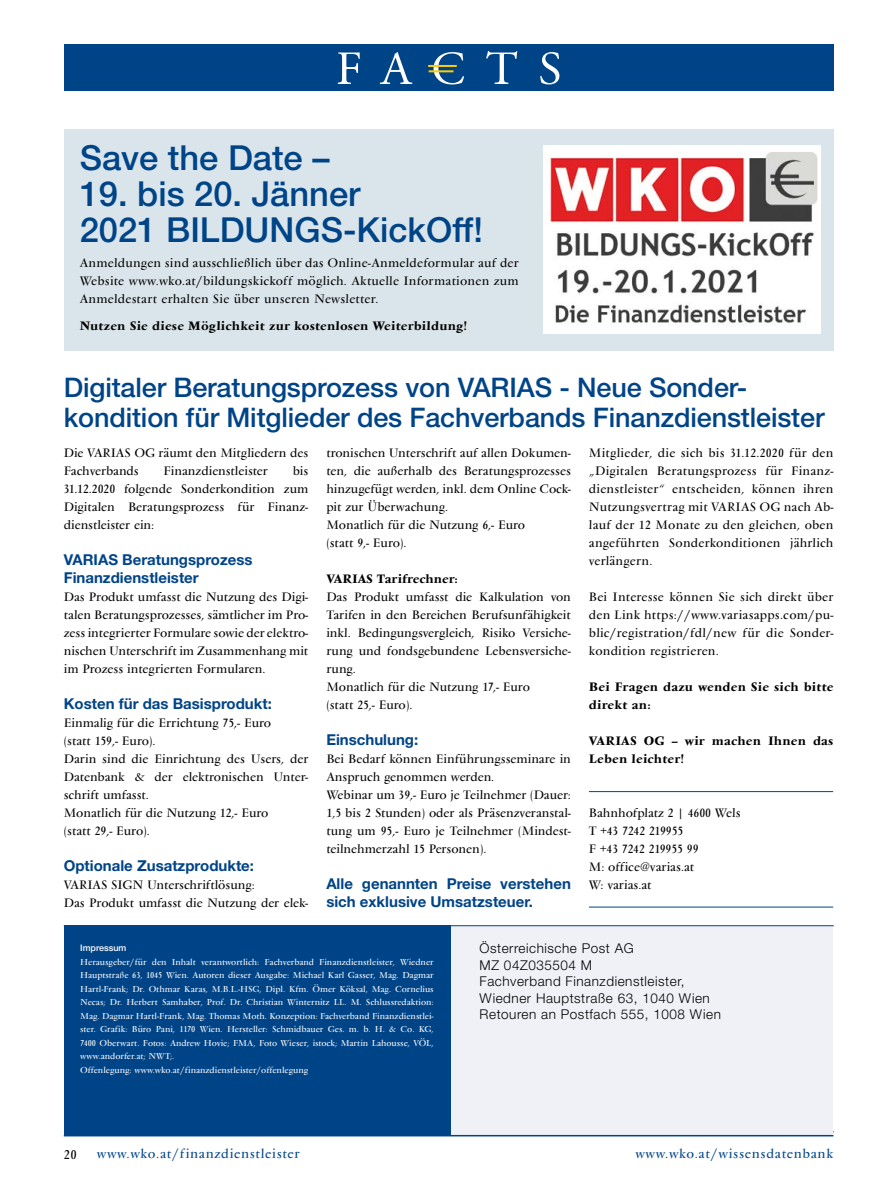
<style>
.page{position:relative;width:893px;height:1191px;background:#fff}
.page>*{position:absolute;margin:0;border:0;box-sizing:border-box;transform-origin:0 0}
.t1{font:500 34.5px/36px "Helvetica Neue LT Std";color:#048}
.t2{font:500 27px/30px "Helvetica Neue LT Std";letter-spacing:-.005em;color:#048}
.t3{font:700 15px/18px "Helvetica Neue LT Std";color:#048}
.t4{font:300 13.5px/16.5px "Helvetica Neue LT Std";letter-spacing:.04em;color:#000}
.t5{font:13.5px "Vendome";letter-spacing:.05em;color:#048}
.t6{font:13.5px "Vendome";color:#000}
.t7{font:12.75px/18px "Vendome";color:#000}
.t8{font:700 12.75px/18px "Vendome";letter-spacing:.02em;color:#000}
.t9{font:700 12.75px "Vendome";color:#000}
.t10{font:9px/13.5px "Vendome";color:#fff}
.t11{font:500 9px "Helvetica Neue LT Std";color:#fff}
</style>
<div class="page">
<div style="left:64px;top:130px;width:769px;height:221px;background:#dae5eb"></div>
<hr style="left:64px;top:1131px;width:770px;height:1px;background:#048">
<div style="left:451px;top:925px;width:382px;height:211px;background:#f0f1f7"></div>
<div style="left:64px;top:925px;width:387px;height:211px;background:#048"></div>
<hr style="left:64px;top:925px;width:770px;height:1px;background:#048">
<hr style="left:64px;top:1135px;width:769px;height:1px;background:#048">
<div style="left:64px;top:44px;width:769px;height:47px;background:#048"></div>
<svg style="left:338px;top:52px;width:22px;height:32px"></svg>
<svg style="left:380px;top:52px;width:32px;height:32px"></svg>
<svg style="left:434px;top:52px;width:30px;height:32px"></svg>
<svg style="left:486px;top:51px;width:31px;height:33px"></svg>
<svg style="left:540px;top:52px;width:19px;height:32px"></svg>
<hr style="left:428px;top:65px;width:29px;height:2px;background:#fecc00">
<hr style="left:429px;top:70px;width:24px;height:2px;background:#fecc00">
<div style="left:543px;top:146px;width:278px;height:188px;background:#fff"></div>
<img style="left:549px;top:152px;width:269px;height:173px">
<hr style="left:589px;top:906px;width:244px;height:1px;background:#048">
<hr style="left:589px;top:791px;width:244px;height:1px;background:#048">
<h1 class="t1" style="left:80px;top:140px;width:251px">Save the Date –</h1>
<h1 class="t1" style="left:80px;top:176px;width:405px">19. bis 20. Jänner<br>2021 BILDUNGS-KickOff!</h1>
<p class="t7" style="left:80px;top:254px;width:441px;text-align:justify">Anmeldungen sind ausschließlich über das Online-Anmeldeformular auf der Website www.wko.at/bildungskickoff möglich. Aktuelle Informationen zum Anmeldestart erhalten Sie über unseren Newsletter.</p>
<p class="t8" style="left:80px;top:317px;width:389px">Nutzen Sie diese Möglichkeit zur kostenlosen Weiterbildung!</p>
<h2 class="t2" style="left:64px;top:372px;width:762px">Digitaler Beratungsprozess von VARIAS - Neue Sonder&shy;kondition für Mitglieder des Fachverbands Finanzdienstleister</h2>
<p class="t7" style="left:64px;top:443px;width:246px">Die VARIAS OG räumt den Mitgliedern des<br>Fachverbands</p>
<p class="t7" style="left:64px;top:461px;width:246px;text-align:justify;text-indent:229px">bis 31.12.2020 folgende Sonderkondition zum Digitalen Beratungsprozess für Finanz&shy;dienstleister ein:</p>
<p class="t3" style="left:64px;top:550px;width:190px">VARIAS Beratungsprozess<br>Finanzdienstleister</p>
<p class="t7" style="left:64px;top:587px;width:246px;text-align:justify">Das Produkt umfasst die Nutzung des Digi&shy;talen Beratungsprozesses, sämtlicher im Pro&shy;zess integrierter Formulare sowie der elektro&shy;nischen Unterschrift im Zusammenhang mit im Prozess integrierten Formularen.</p>
<p class="t3" style="left:64px;top:694px;width:210px">Kosten für das Basisprodukt:</p>
<p class="t7" style="left:64px;top:713px;width:246px">Einmalig für die Errichtung 75,- Euro<br>(statt 159,- Euro).<br>Darin sind die Einrichtung des Users, der<br>Datenbank &amp; der elektronischen Unter&shy;schrift umfasst.<br>Monatlich für die Nutzung 12,- Euro<br>(statt 29,- Euro).</p>
<p class="t3" style="left:64px;top:856px;width:192px">Optionale Zusatzprodukte:</p>
<p class="t7" style="left:64px;top:875px;width:246px">VARIAS SIGN Unterschriftlösung:<br>Das Produkt umfasst die Nutzung der elek-</p>
<p class="t7" style="left:164px;top:461px;width:106px">Finanzdienstleister</p>
<p class="t7" style="left:326px;top:443px;width:246px">tronischen Unterschrift auf allen Dokumen&shy;ten, die außerhalb des Beratungsprozesses hinzugefügt werden, inkl. dem Online Cock&shy;pit zur Überwachung.<br>Monatlich für die Nutzung 6,- Euro<br>(statt 9,- Euro).</p>
<p class="t9" style="left:326px;top:571px;width:133px">VARIAS Tarifrechner:</p>
<p class="t7" style="left:326px;top:588px;width:246px">Das Produkt umfasst die Kalkulation von Tarifen in den Bereichen Berufsunfähigkeit inkl. Bedingungsvergleich, Risiko Versiche&shy;rung und fondsgebundene Lebensversiche&shy;rung.<br>Monatlich für die Nutzung 17,- Euro<br>(statt 25,- Euro).</p>
<p class="t3" style="left:326px;top:730px;width:93px">Einschulung:</p>
<p class="t7" style="left:326px;top:749px;width:246px">Bei Bedarf können Einführungsseminare in Anspruch genommen werden.<br>Webinar um 39,- Euro je Teilnehmer (Dauer:<br>1,5 bis 2 Stunden) oder als Präsenzveranstal&shy;tung um 95,- Euro je Teilnehmer (Mindest&shy;teilnehmerzahl 15 Personen).</p>
<p class="t3" style="left:326px;top:874px;width:246px">Alle genannten Preise verstehen sich exklusive Umsatzsteuer.</p>
<p class="t7" style="left:589px;top:443px;width:246px;text-align:justify">Mitglieder, die sich bis 31.12.2020 für den „Digitalen Beratungsprozess für Finanz&shy;dienstleister“ entscheiden, können ihren Nutzungsvertrag mit VARIAS OG nach Ab&shy;lauf der 12 Monate zu den gleichen, oben angeführten Sonderkonditionen jährlich verlängern.</p>
<p class="t7" style="left:589px;top:588px;width:246px;text-align:justify">Bei Interesse können Sie sich direkt über den Link https://www.variasapps.com/pu&shy;blic/registration/fdl/new für die Sonder&shy;kondition registrieren.</p>
<p class="t8" style="left:589px;top:677px;width:246px">Bei Fragen dazu wenden Sie sich bitte direkt an:</p>
<p class="t8" style="left:589px;top:731px;width:246px">VARIAS OG – wir machen Ihnen das<br>Leben leichter!</p>
<p class="t7" style="left:589px;top:804px;width:153px">Bahnhofplatz 2 | 4600 Wels<br>T +43 7242 219955<br>F +43 7242 219955 99<br>M: office@varias.at<br>W: varias.at</p>
<p class="t11" style="left:80px;top:942px;width:48px">Impressum</p>
<p class="t10" style="left:80px;top:955px;width:355px">Herausgeber/für den Inhalt verantwortlich: Fachverband Finanzdienstleister, Wiedner Hauptstraße 63, 1045 Wien. Autoren dieser Ausgabe: Michael Karl Gasser, Mag. Dagmar Hartl-Frank; Dr. Othmar Karas, M.B.L.-HSG, Dipl. Kfm. Ömer Köksal, Mag. Cornelius Necas; Dr. Herbert Samhaber, Prof. Dr. Christian Winternitz LL. M. Schlussredaktion:<br>Mag. Dagmar Hartl-Frank, Mag. Thomas Moth. Konzeption: Fachverband Finanzdienstlei&shy;ster. Grafik: Büro Pani, 1170 Wien. Hersteller: Schmidbauer Ges. m. b. H. &amp; Co. KG, 7400 Oberwart. Fotos: Andrew Hovie; FMA, Foto Wieser, istock; Martin Lahousse, VÖL, www.andorfer.at; NWT;.<br>Offenlegung: www.wko.at/finanzdienstleister/offenlegung</p>
<p class="t4" style="left:480px;top:939px;width:243px">Österreichische Post AG<br>MZ 04Z035504 M<br>Fachverband Finanzdienstleister,<br>Wiedner Hauptstraße 63, 1040 Wien<br>Retouren an Postfach 555, 1008 Wien</p>
<p class="t6" style="left:64px;top:1147px;width:14px">20</p>
<p class="t5" style="left:97px;top:1146px;width:204px">www.wko.at/finanzdienstleister</p>
<p class="t5" style="left:635px;top:1146px;width:199px">www.wko.at/wissensdatenbank</p>
</div>
